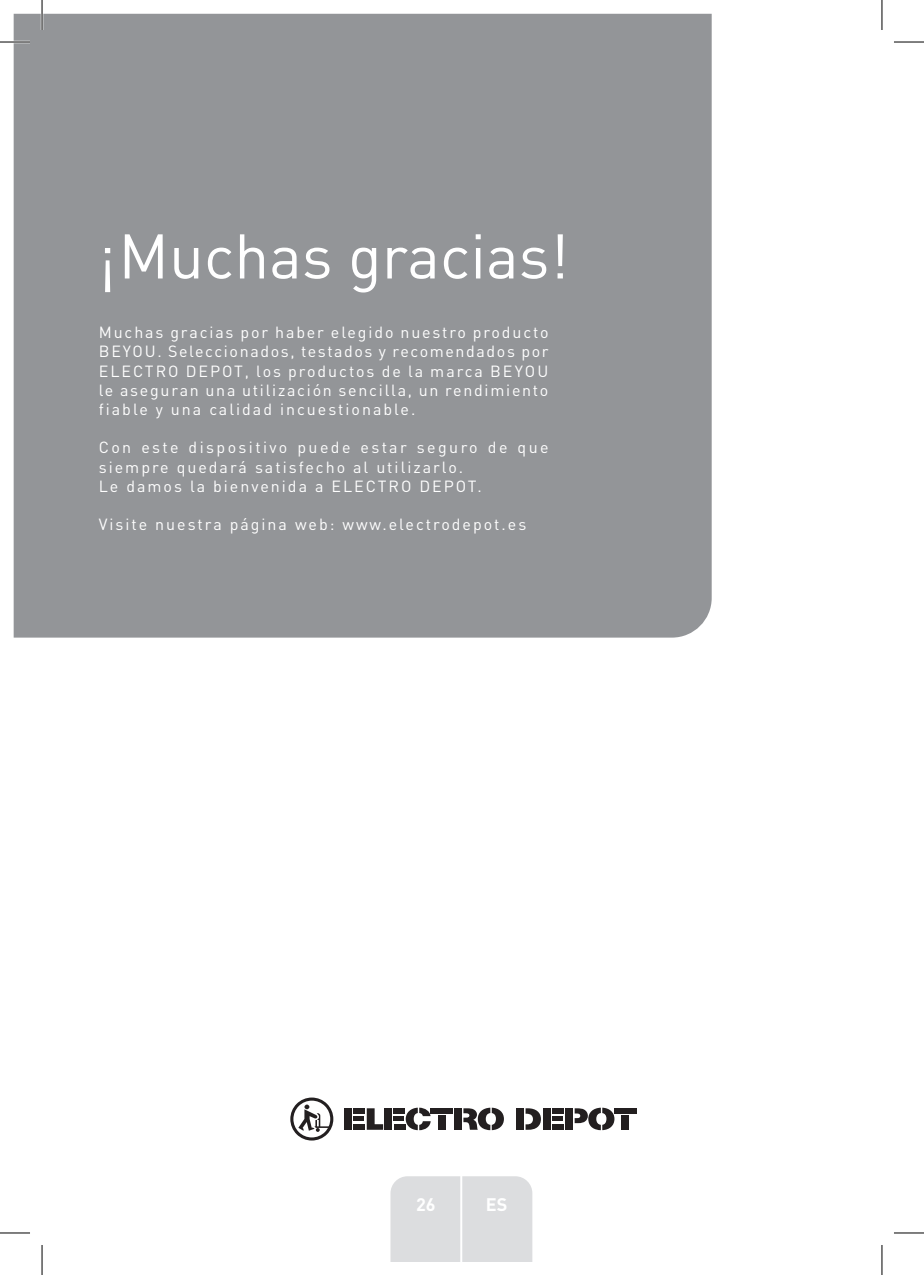
<style>
.page{position:relative;width:924px;height:1275px;background:#fff}
.page>*{position:absolute;margin:0;border:0;box-sizing:border-box;transform-origin:0 0}
.t1{font:62px "DIN Pro";color:#fff}
.t2{font:700 18px "DIN Pro";color:#fff}
.t3{font:16px/19.2px "DIN Pro";letter-spacing:.125em;color:#fff;text-align:justify}
</style>
<div class="page">
<div style="left:14px;top:14px;width:697px;height:623px;background:#939598"></div>
<svg style="left:366px;top:1108px;width:17px;height:21px"></svg>
<div style="left:393px;top:1116px;width:10px;height:5px;background:#231f20"></div>
<div style="left:393px;top:1108px;width:12px;height:5px;background:#231f20"></div>
<div style="left:393px;top:1124px;width:12px;height:5px;background:#231f20"></div>
<div style="left:384px;top:1108px;width:8px;height:21px;background:#231f20"></div>
<div style="left:353px;top:1116px;width:10px;height:5px;background:#231f20"></div>
<div style="left:353px;top:1108px;width:12px;height:5px;background:#231f20"></div>
<div style="left:353px;top:1124px;width:12px;height:5px;background:#231f20"></div>
<div style="left:344px;top:1108px;width:8px;height:21px;background:#231f20"></div>
<div style="left:454px;top:1108px;width:8px;height:21px;background:#231f20"></div>
<svg style="left:463px;top:1107px;width:40px;height:23px"></svg>
<svg style="left:405px;top:1107px;width:25px;height:23px"></svg>
<div style="left:430px;top:1108px;width:23px;height:6px;background:#231f20"></div>
<div style="left:437px;top:1115px;width:8px;height:14px;background:#231f20"></div>
<div style="left:552px;top:1116px;width:10px;height:5px;background:#231f20"></div>
<div style="left:552px;top:1108px;width:11px;height:5px;background:#231f20"></div>
<div style="left:552px;top:1124px;width:11px;height:5px;background:#231f20"></div>
<div style="left:542px;top:1108px;width:8px;height:21px;background:#231f20"></div>
<div style="left:516px;top:1108px;width:8px;height:21px;background:#231f20"></div>
<svg style="left:525px;top:1108px;width:15px;height:21px"></svg>
<div style="left:614px;top:1108px;width:22px;height:6px;background:#231f20"></div>
<div style="left:621px;top:1115px;width:8px;height:14px;background:#231f20"></div>
<div style="left:565px;top:1108px;width:8px;height:21px;background:#231f20"></div>
<svg style="left:574px;top:1107px;width:40px;height:23px"></svg>
<svg style="left:290px;top:1097px;width:43px;height:43px"></svg>
<div style="left:390px;top:1176px;width:142px;height:85px;background:#dcdddf"></div>
<hr style="left:460px;top:1153px;width:2px;height:108px;background:#fff">
<hr style="left:0;top:41px;width:30px;height:2px;background:#fff">
<hr style="left:41px;top:0;width:2px;height:30px;background:#fff">
<hr style="left:0;top:42px;width:30px;height:1px;background:#000">
<hr style="left:893px;top:42px;width:30px;height:1px;background:#000">
<hr style="left:0;top:1232px;width:30px;height:1px;background:#000">
<hr style="left:893px;top:1232px;width:30px;height:1px;background:#000">
<hr style="left:42px;top:0;width:1px;height:30px;background:#000">
<hr style="left:42px;top:1245px;width:1px;height:30px;background:#000">
<hr style="left:881px;top:0;width:1px;height:30px;background:#000">
<hr style="left:881px;top:1245px;width:1px;height:30px;background:#000">
<h1 class="t1" style="left:99px;top:214px;width:471px">¡Muchas gracias!</h1>
<p class="t3" style="left:99px;top:322px;width:451px">Muchas gracias por haber elegido nuestro producto BEYOU. Seleccionados, testados y recomendados por ELECTRO DEPOT, los productos de la marca BEYOU le aseguran una utilización sencilla, un rendimiento fiable y una calidad incuestionable.</p>
<p class="t3" style="left:99px;top:437px;width:451px;text-align:left">Con este dispositivo puede estar seguro de que siempre quedará satisfecho al utilizarlo.<br>Le damos la bienvenida a ELECTRO DEPOT.</p>
<p class="t3" style="left:99px;top:514px;width:429px">Visite nuestra página web: www.electrodepot.es</p>
<p class="t2" style="left:416px;top:1192px;width:21px">26</p>
<p class="t2" style="left:485px;top:1192px;width:23px">ES</p>
</div>
